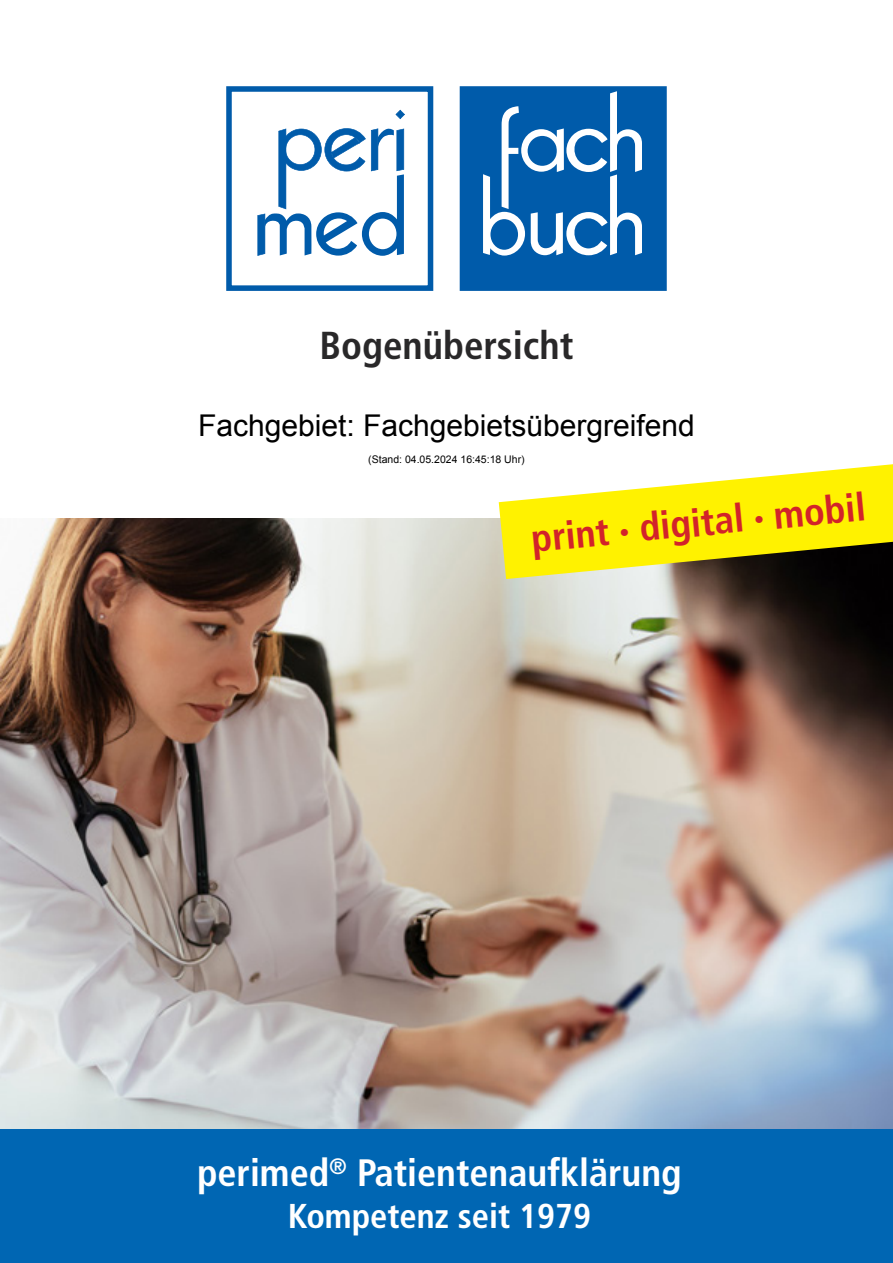
<style>
.page{position:relative;width:893px;height:1263px;background:#fff}
.page>*{position:absolute;margin:0;border:0;box-sizing:border-box;transform-origin:0 0}
.t1{font:700 condensed 39px "Frutiger LT";color:#292829}
.t2{font:700 condensed 38.7px "Frutiger LT";color:#d2232a}
.t3{font:700 condensed 38.25px "Frutiger LT";color:#fff}
.t4{font:700 condensed 34.5px "Frutiger LT";color:#fff}
.t5{font:30px "Arial";color:#000}
.t6{font:10.5px "Arial";color:#000}
.s1{font-size:20.25px}
</style>
<div class="page">
<div style="left:462px;top:89px;width:202px;height:199px;background:#005baa"></div>
<div style="left:460px;top:86px;width:207px;height:205px;border:6px solid #005baa"></div>
<svg style="left:483px;top:91px;width:159px;height:165px"></svg>
<svg style="left:395px;top:110px;width:10px;height:9px"></svg>
<div style="left:226px;top:86px;width:207px;height:205px;border:6px solid #005baa"></div>
<svg style="left:257px;top:128px;width:147px;height:128px"></svg>
<img style="left:0;top:519px;width:893px;height:610px">
<svg style="left:499px;top:464px;width:394px;height:115px;fill:#fff200"></svg>
<div style="left:0;top:1129px;width:893px;height:134px;background:#0066b3"></div>
<h1 class="t1" style="left:319px;top:322px;width:255px">Bogenübersicht</h1>
<p class="t5" style="left:198px;top:409px;width:498px">Fachgebiet: Fachgebietsübergreifend</p>
<p class="t6" style="left:368px;top:454px;width:158px">(Stand: 04.05.2024 16:45:18 Uhr)</p>
<p class="t2" style="left:529px;top:517px;width:337px;rotate:-6deg">print <span class="s1">•</span> digital <span class="s1">•</span> mobil</p>
<p class="t3" style="left:197px;top:1150px;width:486px">perimed<sup>®</sup> Patientenaufklärung</p>
<p class="t4" style="left:288px;top:1196px;width:305px">Kompetenz seit 1979</p>
</div>
